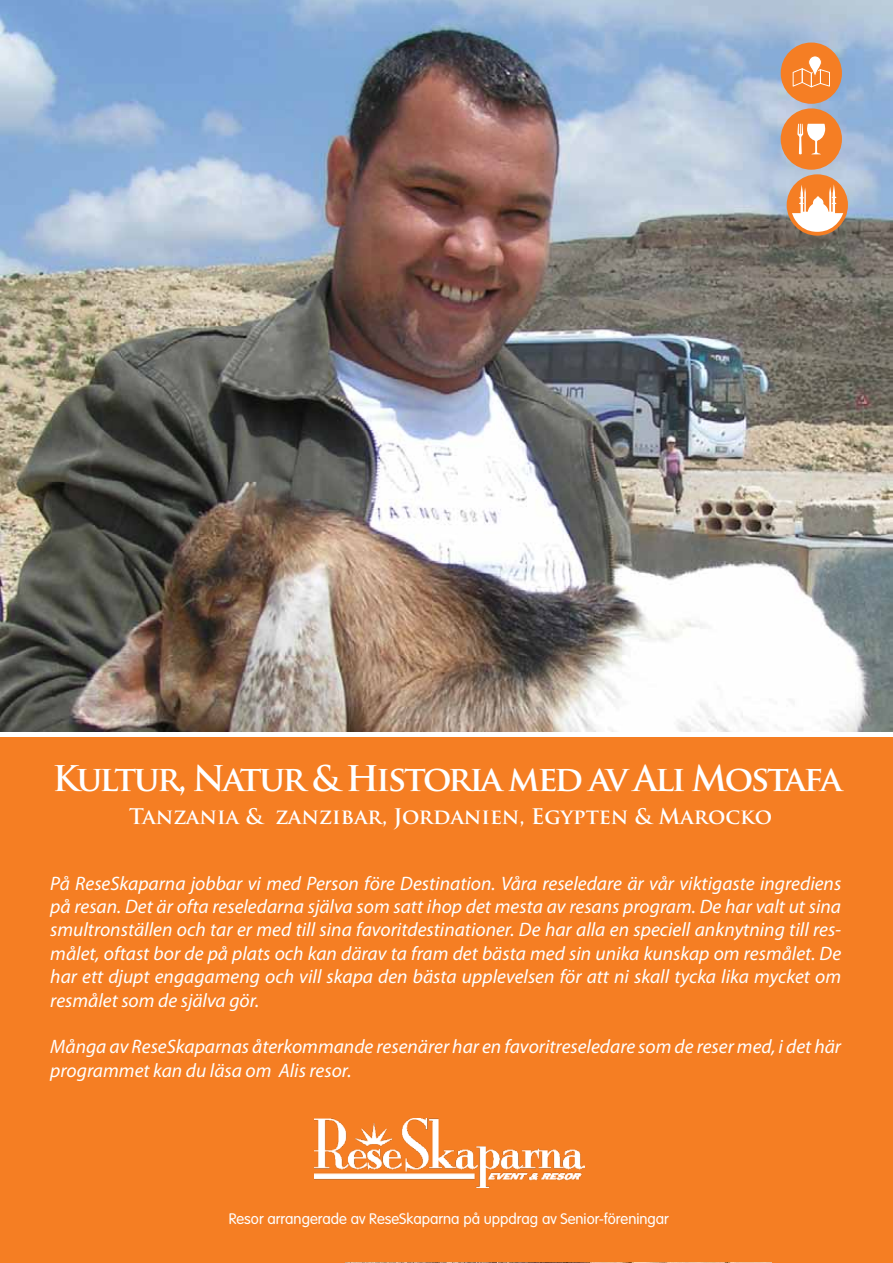
<style>
.page{position:relative;width:893px;height:1263px;background:#fff}
.page>*{position:absolute;margin:0;border:0;box-sizing:border-box;transform-origin:0 0}
.t1{font:700 34.5px "Trajan Pro";letter-spacing:-.07em;color:#fff}
.t2{font:700 21px "Trajan Pro";color:#fff}
.t3{font:italic 19.5px/23.4px "Myriad Pro";color:#fff;text-align:justify}
.t4{font:300 15px "VAG Rounded LT Pro";color:#fff}
</style>
<div class="page">
<img style="left:0;top:0;width:893px;height:731px">
<div style="left:0;top:738px;width:893px;height:525px;background:#f57e23"></div>
<img style="left:315px;top:1118px;width:269px;height:69px">
<div style="left:781px;top:43px;width:61px;height:61px;background:#f57e24;border-radius:50%"></div>
<svg style="left:793px;top:56px;width:37px;height:31px"></svg>
<div style="left:781px;top:108px;width:61px;height:62px;background:#f57e24;border-radius:50%"></div>
<svg style="left:797px;top:124px;width:28px;height:30px"></svg>
<div style="left:787px;top:174px;width:61px;height:62px;background:#f57e24;border-radius:50%"></div>
<svg style="left:792px;top:184px;width:51px;height:48px"></svg>
<img style="left:345px;top:1262px;width:426px;height:1px">
<h1 class="t1" style="left:52px;top:757px;width:791px">Kultur, Natur &amp; Historia med av Ali Mostafa</h1>
<p class="t2" style="left:129px;top:803px;width:644px">Tanzania &amp; zanzibar, Jordanien, Egypten &amp; Marocko</p>
<p class="t3" style="left:50px;top:871px;width:792px">På ReseSkaparna jobbar vi med Person före Destination. Våra reseledare är vår viktigaste ingrediens på resan. Det är ofta reseledarna själva som satt ihop det mesta av resans program. De har valt ut sina smultronställen och tar er med till sina favoritdestinationer. De har alla en speciell anknytning till res&shy;målet, oftast bor de på plats och kan därav ta fram det bästa med sin unika kunskap om resmålet. De har ett djupt engagameng och vill skapa den bästa upplevelsen för att ni skall tycka lika mycket om resmålet som de själva gör.</p>
<p class="t3" style="left:50px;top:1035px;width:792px">Många av ReseSkaparnas återkommande resenärer har en favoritreseledare som de reser med, i det här programmet kan du läsa om Alis resor.</p>
<p class="t4" style="left:229px;top:1209px;width:442px">Resor arrangerade av ReseSkaparna på uppdrag av Senior-föreningar</p>
</div>
